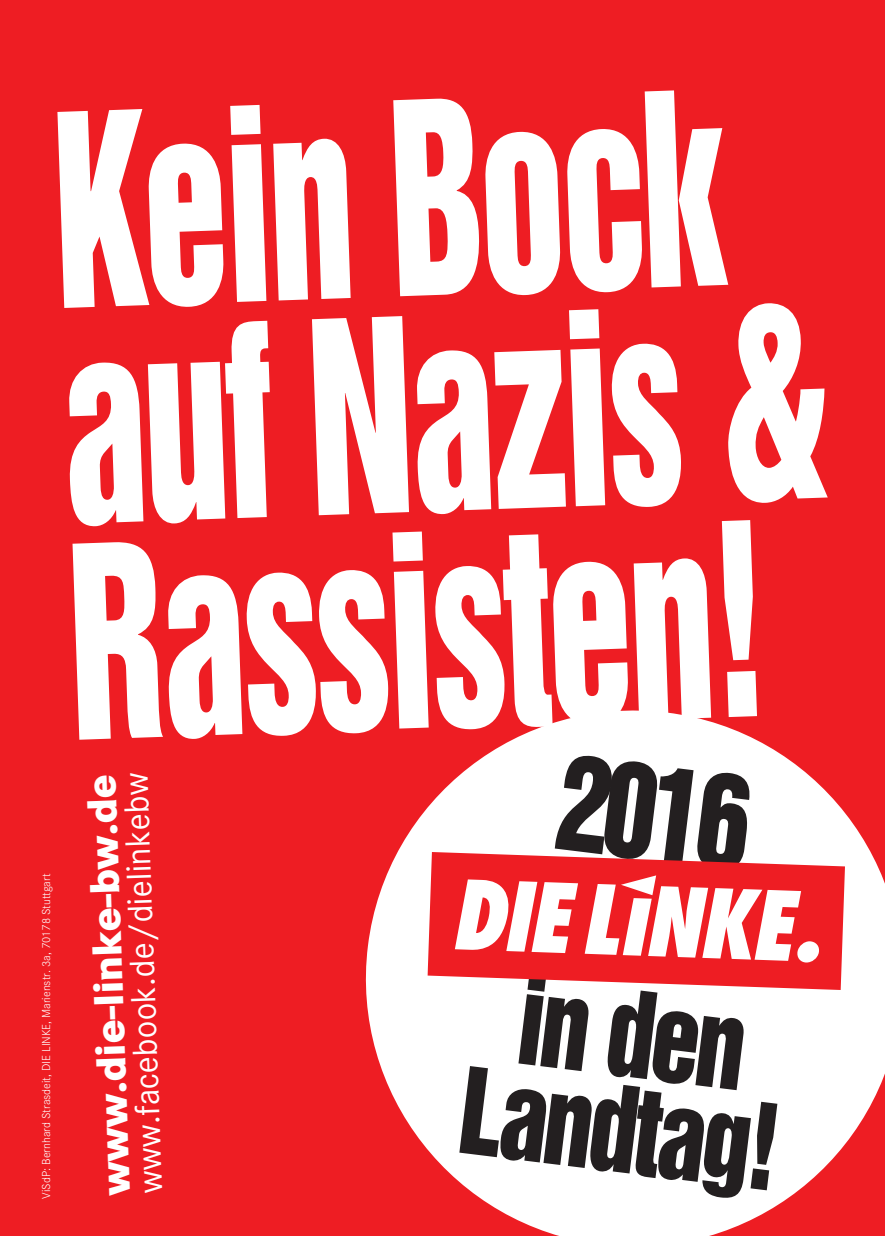
<style>
.page{position:relative;width:885px;height:1236px;background:#fff}
.page>*{position:absolute;margin:0;border:0;box-sizing:border-box;transform-origin:0 0}
.t1{font:245.6px "Helvetica Inserat LT Std";color:#fff;scale:.69 1}
.t2{font:120.4px "Helvetica Inserat LT Std";color:#231f20;scale:.88 1}
.t3{font:109.2px/95.6px "Helvetica Inserat LT Std";color:#231f20;text-align:center;scale:.9 1}
.t4{font:800 43.6px "Corporate S";color:#fff}
.t5{font:36px "Corporate S";color:#fff}
.t6{font:300 12px "Corporate S";color:#fff}
</style>
<div class="page">
<div style="left:2px;top:2px;width:880px;height:1232px;background:#ee1d23"></div>
<svg style="left:350px;top:694px;width:534px;height:542px;fill:#fff"></svg>
<svg style="left:427px;top:852px;width:417px;height:138px"></svg>
<svg style="left:455px;top:875px;width:365px;height:88px"></svg>
<p class="t1" style="left:49px;top:65px;width:977px;rotate:-2deg">Kein Bock</p>
<p class="t1" style="left:56px;top:281px;width:1119px;rotate:-2deg">auf Nazis &amp;</p>
<p class="t1" style="left:64px;top:497px;width:1014px;rotate:-2deg">Rassisten!</p>
<p class="t6" style="left:39px;top:1198px;width:326px;rotate:-90deg">ViSdP: Bernhard Strasdeit, DIE LINKE, Marienstr. 3a, 70178 Stuttgart</p>
<p class="t5" style="left:130px;top:1194px;width:423px;rotate:-92deg">www.facebook.de/dielinkebw</p>
<p class="t4" style="left:90px;top:1196px;width:422px;rotate:-92deg">www.die-linke-bw.de</p>
<p class="t2" style="left:567px;top:730px;width:221px;rotate:7deg">2016</p>
<p class="t3" style="left:477px;top:969px;width:359px;rotate:7deg">in den<br>Landtag!</p>
</div>
